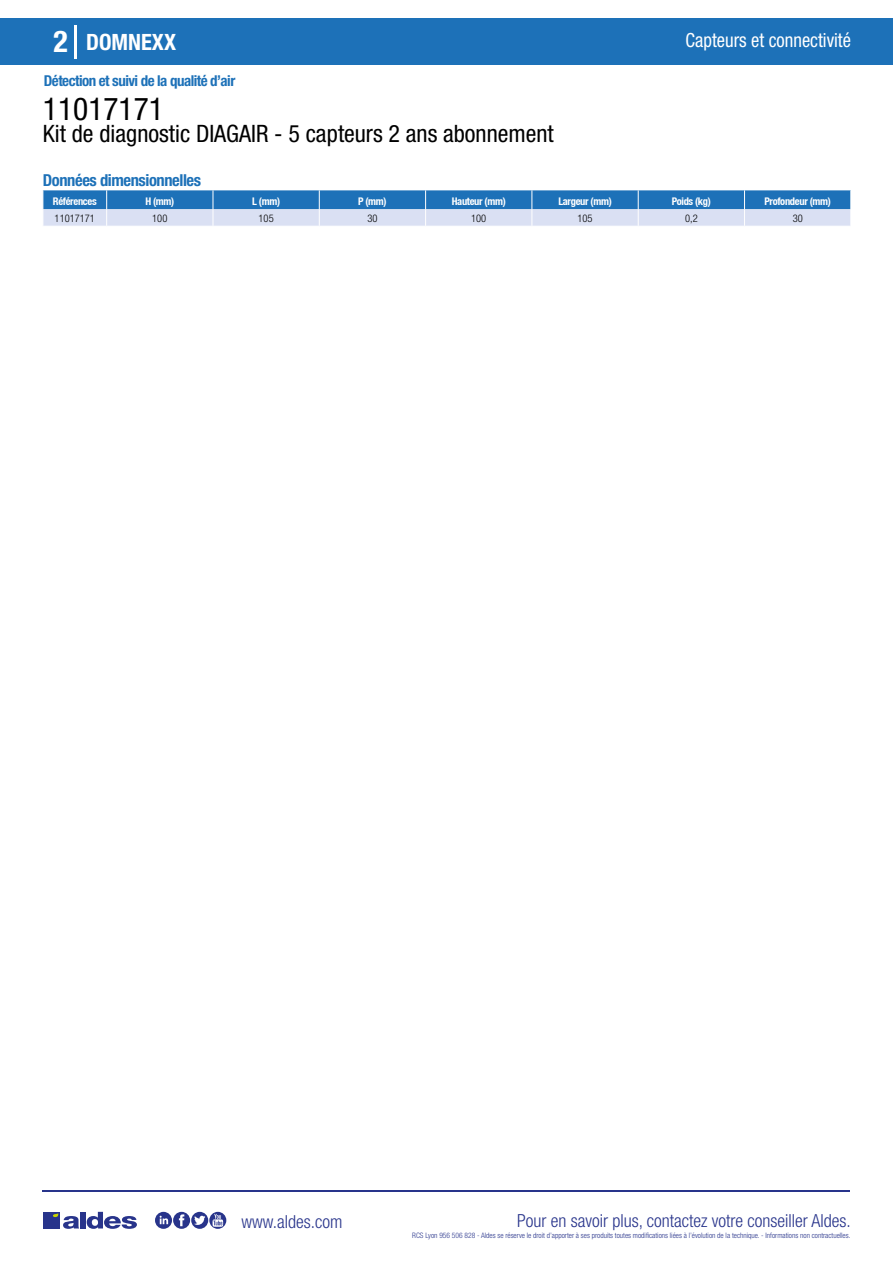
<style>
.page{position:relative;width:893px;height:1263px;background:#fff}
.page>*{position:absolute;margin:0;border:0;box-sizing:border-box;transform-origin:0 0}
.t1{font:condensed 31.5px "Helvetica Neue LT Std";color:#000}
.t2{font:700 condensed 30px "Helvetica Neue LT Std";color:#fff}
.t3{font:condensed 24px "Helvetica Neue LT Std";color:#000}
.t4{font:700 condensed 22.5px "Helvetica Neue LT Std";color:#fff}
.t5{font:condensed 19.5px "Helvetica Neue LT Std";color:#fff;scale:.95 1}
.t6{font:300 condensed 18px "Helvetica Neue";color:#28348b}
.t7{font:700 condensed 16.5px "Helvetica Neue LT Std";letter-spacing:-.025em;color:#1d71b8}
.t8{font:700 condensed 15px "Helvetica Neue LT Std";letter-spacing:-.035em;color:#1d71b8}
.t9{font:700 condensed 10.5px "Helvetica Neue";letter-spacing:-.03em;color:#fff}
.t10{font:300 condensed 10.5px "Helvetica Neue";color:#000}
.t11{font:300 condensed 7.5px "Helvetica Neue";color:#28348b}
</style>
<div class="page">
<div style="left:0;top:18px;width:893px;height:46px;background:#1d71b8"></div>
<hr style="left:74px;top:25px;width:2px;height:33px;background:#fff">
<hr style="left:43px;top:1190px;width:807px;height:1px;background:#28348b">
<svg style="left:155px;top:1212px;width:71px;height:17px"></svg>
<div style="left:43px;top:1212px;width:17px;height:16px;background:#28348b"></div>
<div style="left:80px;top:1212px;width:6px;height:16px;background:#28348b"></div>
<svg style="left:87px;top:1212px;width:50px;height:17px"></svg>
<svg style="left:53px;top:1213px;width:26px;height:16px"></svg>
<svg style="left:43px;top:190px;width:808px;height:36px;background:#79a7d4"></svg>
<h2 class="t2" style="left:54px;top:24px;width:16px">2</h2>
<h3 class="t4" style="left:86px;top:28px;width:91px">DOMNEXX</h3>
<h3 class="t5" style="left:686px;top:29px;width:176px">Capteurs et connectivité</h3>
<h3 class="t8" style="left:44px;top:71px;width:193px">Détection et suivi de la qualité d’air</h3>
<h1 class="t1" style="left:43px;top:91px;width:122px">11017171</h1>
<h3 class="t3" style="left:43px;top:120px;width:512px">Kit de diagnostic DIAGAIR - 5 capteurs 2 ans abonnement</h3>
<h3 class="t7" style="left:43px;top:170px;width:160px">Données dimensionnelles</h3>
<h3 class="t9" style="left:53px;top:195px;width:45px">Références</h3>
<h3 class="t9" style="left:145px;top:195px;width:30px">H (mm)</h3>
<h3 class="t9" style="left:252px;top:195px;width:29px">L (mm)</h3>
<h3 class="t9" style="left:358px;top:195px;width:30px">P (mm)</h3>
<h3 class="t9" style="left:452px;top:195px;width:56px">Hauteur (mm)</h3>
<h3 class="t9" style="left:558px;top:195px;width:55px">Largeur (mm)</h3>
<h3 class="t9" style="left:672px;top:195px;width:41px">Poids (kg)</h3>
<h3 class="t9" style="left:764px;top:195px;width:68px">Profondeur (mm)</h3>
<h3 class="t10" style="left:55px;top:212px;width:42px">11017171</h3>
<h3 class="t10" style="left:152px;top:212px;width:17px">100</h3>
<h3 class="t10" style="left:259px;top:212px;width:17px">105</h3>
<h3 class="t10" style="left:367px;top:212px;width:12px">30</h3>
<h3 class="t10" style="left:471px;top:212px;width:17px">100</h3>
<h3 class="t10" style="left:577px;top:212px;width:17px">105</h3>
<h3 class="t10" style="left:685px;top:212px;width:14px">0,2</h3>
<h3 class="t10" style="left:793px;top:212px;width:12px">30</h3>
<h3 class="t6" style="left:241px;top:1211px;width:102px">www.aldes.com</h3>
<h3 class="t6" style="left:517px;top:1211px;width:335px">Pour en savoir plus, contactez votre conseiller Aldes.</h3>
<p class="t11" style="left:412px;top:1230px;width:440px">RCS Lyon 956 506 828 - Aldes se réserve le droit d’apporter à ses produits toutes modifications liées à l’évolution de la technique. - Informations non contractuelles.</p>
</div>
